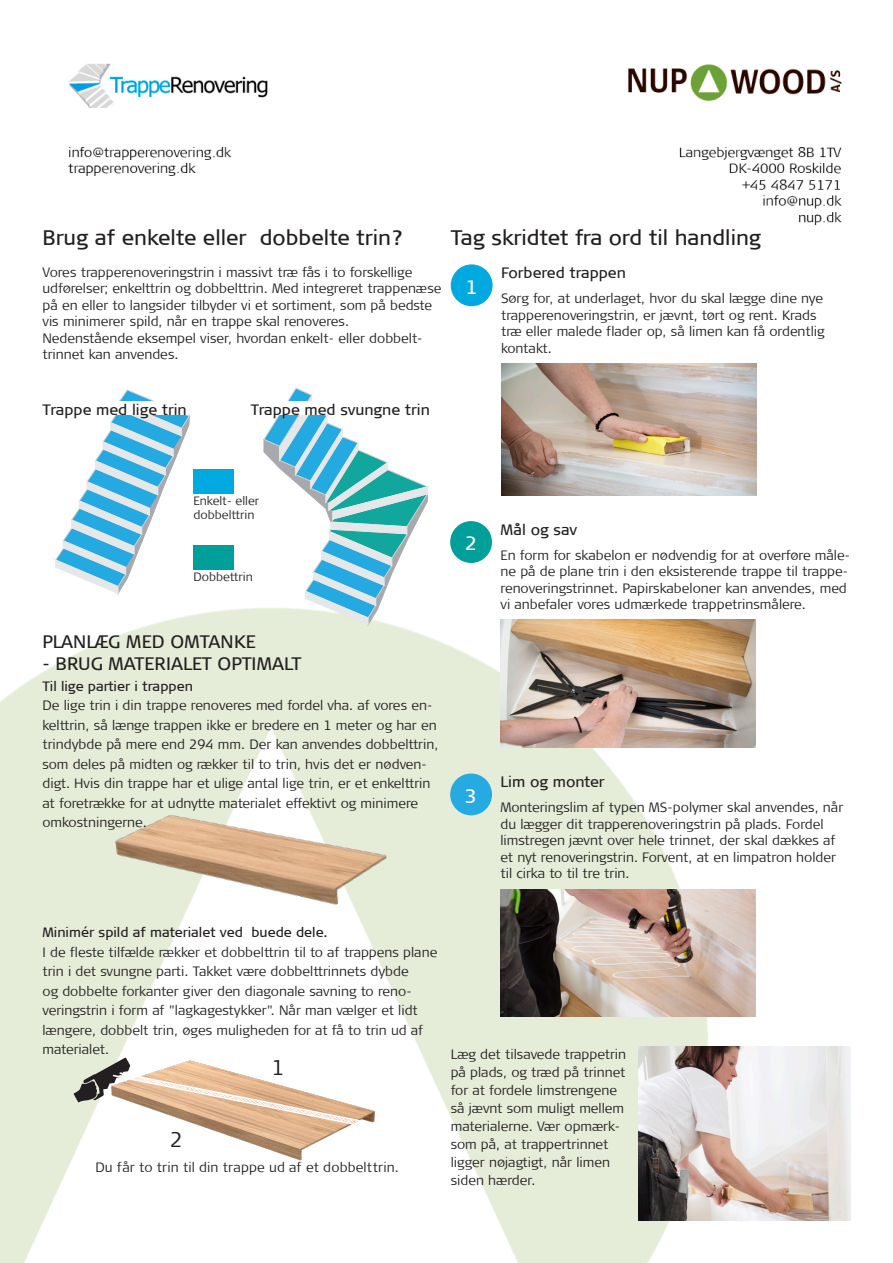
<style>
.page{position:relative;width:893px;height:1263px;background:#fff}
.page>*{position:absolute;margin:0;border:0;box-sizing:border-box;transform-origin:0 0}
.Grundlæggende_afsnit{font:300 21.3px "Signa Column";color:#231f20}
.Produkt_Overskrift{font:21px "Signa Column";color:#231f20}
.Kategori_Overskrift{font:21px "Signa Column";color:#231f20}
.Produkt_Overskrift-2{font:19.5px "Signa Column";color:#fff}
.Produkt_Overskrift_l{font:18px "Signa Column";color:#231f20}
.Produkt_Overskrift-3{font:18px "Signa Column";color:#231f20}
.Produkt_Overskrift-4{font:15px "Signa Column";color:#231f20}
.Produkt_Introtekst{font:300 13.5px/16.5px "Signa Column";color:#231f20}
.Produkt_Introtekst_F{font:300 13.5px/19.5px "Signa Column";color:#231f20}
.Billedebrødtekst{font:300 13.5px "Signa Column";letter-spacing:.01em;color:#231f20}
.Produkt_Introtekst_F-2{font:13.5px "Signa Column";color:#231f20}
.Grundlæggende_afsnit-2{font:300 12px/14.4px "Signa Column";color:#231f20}
.s1{font-weight:400}
</style>
<div class="page">
<img style="left:0;top:63px;width:851px;height:1200px">
<img style="left:101px;top:780px;width:293px;height:157px">
<img style="left:111px;top:1047px;width:268px;height:118px">
<svg style="left:73px;top:1057px;width:302px;height:72px"></svg>
<svg style="left:55px;top:389px;width:135px;height:205px"></svg>
<svg style="left:263px;top:388px;width:166px;height:237px"></svg>
<div style="left:193px;top:470px;width:41px;height:24px;background:#00aae1"></div>
<div style="left:193px;top:546px;width:41px;height:24px;background:#009f99"></div>
<div style="left:251px;top:401px;width:179px;height:14px;background:#fff"></div>
<div style="left:43px;top:401px;width:144px;height:14px;background:#fff"></div>
<div style="left:450px;top:521px;width:42px;height:42px;background:#009f99;border-radius:50%"></div>
<img style="left:501px;top:620px;width:255px;height:127px">
<div style="left:450px;top:773px;width:42px;height:42px;background:#25aae1;border-radius:50%"></div>
<img style="left:500px;top:889px;width:256px;height:128px">
<img style="left:638px;top:1046px;width:212px;height:174px">
<div style="left:451px;top:264px;width:42px;height:42px;background:#00aae1;border-radius:50%"></div>
<img style="left:501px;top:363px;width:255px;height:132px">
<p class="Produkt_Overskrift" style="left:43px;top:225px;width:362px">Brug af enkelte eller dobbelte trin?</p>
<p class="Produkt_Introtekst" style="left:43px;top:264px;width:400px">Vores trapperenoveringstrin i massivt træ fås i to forskellige udførelser; enkelttrin og dobbelttrin. Med integreret trappenæse på en eller to langsider tilbyder vi et sortiment, som på bedste vis minimerer spild, når en trappe skal renoveres.<br>Nedenstående eksempel viser, hvordan enkelt- eller dobbelt&shy;trinnet kan anvendes.</p>
<p class="Kategori_Overskrift" style="left:451px;top:225px;width:312px">Tag skridtet fra ord til handling</p>
<p class="Produkt_Overskrift-2" style="left:466px;top:276px;width:13px">1</p>
<p class="Produkt_Overskrift-4" style="left:501px;top:264px;width:126px">Forbered trappen</p>
<p class="Produkt_Introtekst" style="left:501px;top:290px;width:325px">Sørg for, at underlaget, hvor du skal lægge dine nye trapperenoveringstrin, er jævnt, tørt og rent. Krads træ eller malede flader op, så limen kan få ordentlig kontakt.</p>
<p class="Produkt_Overskrift-4" style="left:43px;top:401px;width:146px">Trappe med lige trin</p>
<p class="Produkt_Overskrift-4" style="left:251px;top:401px;width:181px">Trappe med svungne trin</p>
<p class="Grundlæggende_afsnit-2" style="left:193px;top:493px;width:67px">Enkelt- eller dobbelttrin</p>
<p class="Grundlæggende_afsnit-2" style="left:193px;top:569px;width:61px">Dobbettrin</p>
<p class="Produkt_Overskrift-3" style="left:43px;top:631px;width:215px">PLANLÆG MED OMTANKE</p>
<p class="Produkt_Overskrift_l" style="left:43px;top:653px;width:260px">- BRUG MATERIALET OPTIMALT</p>
<p class="Produkt_Introtekst_F" style="left:43px;top:676px;width:397px"><span class="s1">Til lige partier i trappen<br></span>De lige trin i din trappe renoveres med fordel vha. af vores en&shy;kelttrin, så længe trappen ikke er bredere en 1 meter og har en trindybde på mere end 294 mm. Der kan anvendes dobbelttrin, som deles på midten og rækker til to trin, hvis det er nødven&shy;digt. Hvis din trappe har et ulige antal lige trin, er et enkelttrin at foretrække for at udnytte materialet effektivt og minimere omkostningerne.</p>
<p class="Produkt_Overskrift-2" style="left:465px;top:532px;width:13px">2</p>
<p class="Produkt_Overskrift-4" style="left:500px;top:521px;width:78px">Mål og sav</p>
<p class="Produkt_Introtekst" style="left:500px;top:547px;width:351px">En form for skabelon er nødvendig for at overføre måle&shy;ne på de plane trin i den eksisterende trappe til trappe&shy;renoveringstrinnet. Papirskabeloner kan anvendes, med vi anbefaler vores udmærkede trappetrinsmålere.</p>
<p class="Produkt_Overskrift-2" style="left:465px;top:785px;width:13px">3</p>
<p class="Produkt_Overskrift-4" style="left:500px;top:773px;width:106px">Lim og monter</p>
<p class="Produkt_Introtekst" style="left:500px;top:799px;width:344px">Monteringslim af typen MS-polymer skal anvendes, når du lægger dit trapperenoveringstrin på plads. Fordel limstregen jævnt over hele trinnet, der skal dækkes af et nyt renoveringstrin. Forvent, at en limpatron holder til cirka to til tre trin.</p>
<p class="Produkt_Introtekst_F-2" style="left:43px;top:925px;width:287px">Minimér spild af materialet ved buede dele.</p>
<p class="Produkt_Introtekst" style="left:43px;top:942px;width:396px;line-height:19.5px">I de fleste tilfælde rækker et dobbelttrin til to af trappens plane trin i det svungne parti. Takket være dobbelttrinnets dybde<br>og dobbelte forkanter giver den diagonale savning to reno&shy;veringstrin i form af "lagkagestykker". Når man vælger et lidt længere, dobbelt trin, øges muligheden for at få to trin ud af materialet.</p>
<p class="Grundlæggende_afsnit" style="left:170px;top:1128px;width:14px">2</p>
<p class="Grundlæggende_afsnit" style="left:271px;top:1055px;width:14px">1</p>
<p class="Billedebrødtekst" style="left:95px;top:1159px;width:305px">Du får to trin til din trappe ud af et dobbelttrin.</p>
<p class="Produkt_Introtekst" style="left:451px;top:1045px;width:177px;line-height:18px">Læg det tilsavede trappetrin på plads, og træd på trinnet for at fordele limstrengene så jævnt som muligt mellem materialerne. Vær opmærk&shy;som på, at trappertrinnet ligger nøjagtigt, når limen siden hærder.</p>
</div>
